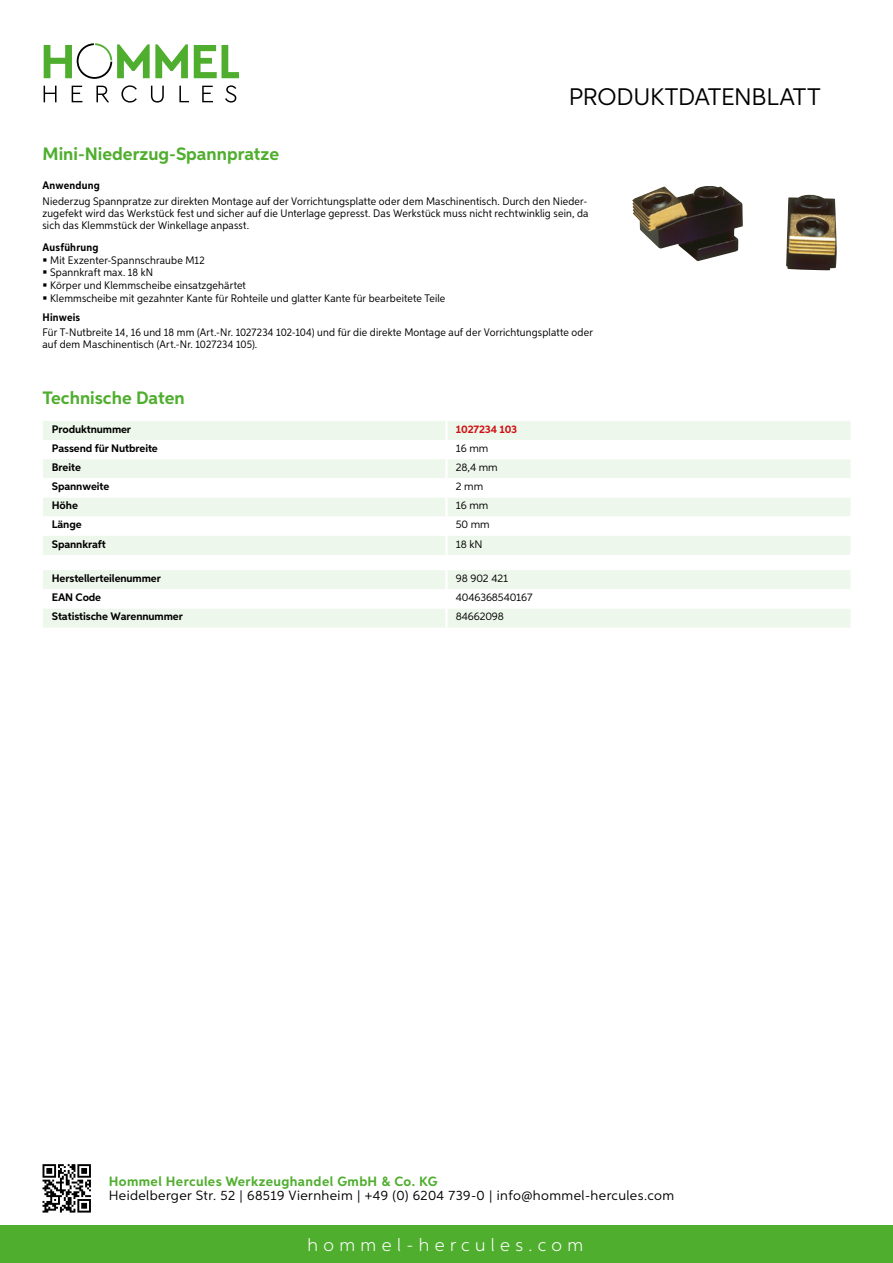
<style>
.page{position:relative;width:893px;height:1263px;background:#fff}
.page>*{position:absolute;margin:0;border:0;box-sizing:border-box;transform-origin:0 0}
.t1{font:24px "Aspira";letter-spacing:-.01em;color:#000}
.t2{font:700 18px "Aspira";color:#50ae2f}
.t3{font:300 18px "Aspira";letter-spacing:.3em;color:#fff}
.t4{font:13.5px "Aspira";letter-spacing:.03em;color:#000}
.t5{font:700 13.5px "Aspira";letter-spacing:.03em;color:#50ae2f}
.t6{font:10.95px/12px "Aspira Nar";letter-spacing:.015em;color:#000}
.t7{font:700 10.95px "Aspira";letter-spacing:-.01em;color:#000}
.t8{font:10.95px "Aspira";letter-spacing:-.01em;color:#000}
.t9{font:700 10.95px "Aspira Nar";letter-spacing:.02em;color:#000}
.t10{font:700 10.95px "Aspira";letter-spacing:-.01em;color:#cd1013}
</style>
<div class="page">
<div style="left:0;top:1226px;width:893px;height:37px;background:#50ae2f"></div>
<svg style="left:43px;top:1164px;width:48px;height:48px"></svg>
<svg style="left:194px;top:45px;width:45px;height:33px"></svg>
<svg style="left:44px;top:43px;width:144px;height:36px"></svg>
<svg style="left:44px;top:86px;width:13px;height:16px"></svg>
<svg style="left:72px;top:86px;width:10px;height:16px"></svg>
<svg style="left:96px;top:86px;width:13px;height:16px"></svg>
<svg style="left:121px;top:85px;width:16px;height:18px"></svg>
<svg style="left:151px;top:86px;width:13px;height:17px"></svg>
<svg style="left:179px;top:86px;width:10px;height:16px"></svg>
<svg style="left:202px;top:86px;width:11px;height:16px"></svg>
<svg style="left:225px;top:85px;width:11px;height:18px"></svg>
<div style="left:43px;top:421px;width:807px;height:134px;background:#eef7eb"></div>
<svg style="left:43px;top:440px;width:807px;height:96px"></svg>
<hr style="left:445px;top:421px;width:3px;height:19px;background:#fff">
<hr style="left:445px;top:440px;width:3px;height:19px;background:#fff">
<hr style="left:445px;top:459px;width:3px;height:19px;background:#fff">
<hr style="left:445px;top:478px;width:3px;height:19px;background:#fff">
<hr style="left:445px;top:497px;width:3px;height:19px;background:#fff">
<hr style="left:445px;top:516px;width:3px;height:20px;background:#fff">
<hr style="left:445px;top:536px;width:3px;height:19px;background:#fff">
<svg style="left:43px;top:570px;width:807px;height:58px"></svg>
<hr style="left:445px;top:608px;width:3px;height:20px;background:#fff">
<img style="left:632px;top:186px;width:205px;height:84px">
<h1 class="t1" style="left:569px;top:82px;width:253px">Produktdatenblatt</h1>
<h2 class="t2" style="left:43px;top:142px;width:238px">Mini-Niederzug-Spannpratze</h2>
<p class="t9" style="left:43px;top:179px;width:59px">Anwendung</p>
<p class="t6" style="left:43px;top:195px;width:547px;text-align:justify">Niederzug Spannpratze zur direkten Montage auf der Vorrichtungsplatte oder dem Maschinentisch. Durch den Nieder&shy;zugefekt wird das Werkstück fest und sicher auf die Unterlage gepresst. Das Werkstück muss nicht rechtwinklig sein, da sich das Klemmstück der Winkellage anpasst.</p>
<p class="t9" style="left:43px;top:240px;width:58px">Ausführung</p>
<p class="t6" style="left:50px;top:253px;width:397px;line-height:12.8px">Mit Exzenter-Spannschraube M12<br>Spannkraft max. 18 kN<br>Körper und Klemmscheibe einsatzgehärtet<br>Klemmscheibe mit gezahnter Kante für Rohteile und glatter Kante für bearbeitete Teile</p>
<p class="t9" style="left:43px;top:311px;width:39px">Hinweis</p>
<p class="t6" style="left:43px;top:326px;width:552px">Für T-Nutbreite 14, 16 und 18 mm (Art.-Nr. 1027234 102-104) und für die direkte Montage auf der Vorrichtungsplatte oder auf dem Maschinentisch (Art.-Nr. 1027234 105).</p>
<h2 class="t2" style="left:43px;top:387px;width:144px">Technische Daten</h2>
<p class="t7" style="left:52px;top:422px;width:81px">Produktnummer</p>
<p class="t10" style="left:456px;top:422px;width:63px">1027234 103</p>
<p class="t7" style="left:52px;top:441px;width:108px">Passend für Nutbreite</p>
<p class="t8" style="left:456px;top:441px;width:34px">16 mm</p>
<p class="t7" style="left:52px;top:461px;width:31px">Breite</p>
<p class="t8" style="left:456px;top:461px;width:43px">28,4 mm</p>
<p class="t7" style="left:52px;top:480px;width:59px">Spannweite</p>
<p class="t8" style="left:456px;top:480px;width:29px">2 mm</p>
<p class="t7" style="left:52px;top:499px;width:28px">Höhe</p>
<p class="t8" style="left:456px;top:499px;width:34px">16 mm</p>
<p class="t7" style="left:52px;top:518px;width:31px">Länge</p>
<p class="t8" style="left:456px;top:518px;width:35px">50 mm</p>
<p class="t7" style="left:52px;top:537px;width:55px">Spannkraft</p>
<p class="t8" style="left:456px;top:537px;width:26px">18 kN</p>
<p class="t7" style="left:52px;top:572px;width:111px">Herstellerteilenummer</p>
<p class="t8" style="left:456px;top:572px;width:54px">98 902 421</p>
<p class="t7" style="left:52px;top:591px;width:51px">EAN Code</p>
<p class="t8" style="left:456px;top:591px;width:78px">4046368540167</p>
<p class="t7" style="left:52px;top:610px;width:132px">Statistische Warennummer</p>
<p class="t8" style="left:456px;top:610px;width:50px">84662098</p>
<p class="t5" style="left:109px;top:1172px;width:330px">Hommel Hercules Werkzeughandel GmbH &amp; Co. KG</p>
<p class="t4" style="left:109px;top:1187px;width:567px">Heidelberger Str. 52 | 68519 Viernheim | +49 (0) 6204 739-0 | info@hommel-hercules.com</p>
<h2 class="t3" style="left:307px;top:1234px;width:277px">hommel-hercules.com</h2>
</div>
